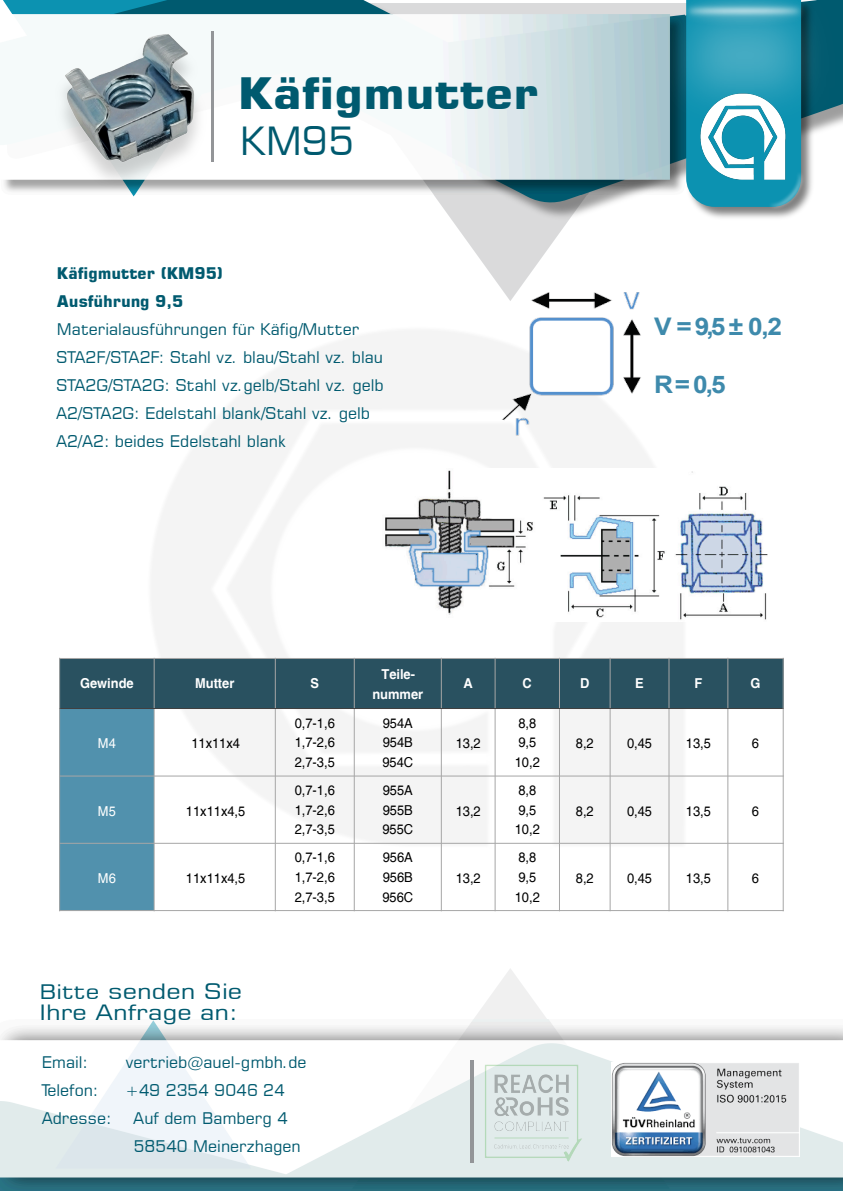
<style>
.page{position:relative;width:843px;height:1191px;background:#fff}
.page>*{position:absolute;margin:0;border:0;box-sizing:border-box;transform-origin:0 0}
.t1{font:700 43.2px "Square 721 BT";color:#005a6f;scale:1.14 1}
.t2{font:38.8px "Square 721 BT";color:#005a6f}
.t3{font:700 24.3px "Arial";color:#3e8aac;scale:1.08 1}
.t4{font:21.1px/21.1px "Square 721 BT";color:#005a6f;scale:1.2 1}
.t5{font:16px/28px "Square 721 BT";color:#005a6f}
.t6{font:700 16px/28px "Square 721 BT";color:#005a6f}
.t7{font:13.7px/19.7px "Helvetica";color:#000;text-align:justify;scale:.94 1}
.t8{font:700 13.7px/19.7px "Helvetica";color:#fff;text-align:center;scale:.94 1}
.t9{font:13.7px "Helvetica";color:#fff;scale:.94 1}
.s1{font-size:20px}
</style>
<div class="page">
<img style="left:152px;top:331px;width:536px;height:517px">
<div style="left:60px;top:658px;width:94px;height:50px;background:#295160"></div>
<div style="left:154px;top:658px;width:121px;height:50px;background:#295160"></div>
<div style="left:275px;top:658px;width:79px;height:50px;background:#295160"></div>
<div style="left:354px;top:658px;width:87px;height:50px;background:#295160"></div>
<div style="left:441px;top:658px;width:54px;height:50px;background:#295160"></div>
<div style="left:495px;top:658px;width:64px;height:50px;background:#295160"></div>
<div style="left:559px;top:658px;width:50px;height:50px;background:#295160"></div>
<div style="left:609px;top:658px;width:59px;height:50px;background:#295160"></div>
<div style="left:668px;top:658px;width:59px;height:50px;background:#295160"></div>
<div style="left:727px;top:658px;width:55px;height:50px;background:#295160"></div>
<div style="left:60px;top:708px;width:94px;height:68px;background:#5191ad"></div>
<div style="left:60px;top:776px;width:94px;height:67px;background:#5191ad"></div>
<div style="left:60px;top:843px;width:94px;height:67px;background:#5191ad"></div>
<hr style="left:154px;top:658px;width:1px;height:50px;background:#a6a6a6">
<hr style="left:154px;top:708px;width:1px;height:68px;background:#a6a6a6">
<hr style="left:154px;top:776px;width:1px;height:67px;background:#a6a6a6">
<hr style="left:154px;top:843px;width:1px;height:68px;background:#a6a6a6">
<hr style="left:275px;top:658px;width:1px;height:50px;background:#a6a6a6">
<hr style="left:275px;top:708px;width:1px;height:68px;background:#a6a6a6">
<hr style="left:275px;top:776px;width:1px;height:67px;background:#a6a6a6">
<hr style="left:275px;top:843px;width:1px;height:68px;background:#a6a6a6">
<hr style="left:354px;top:658px;width:1px;height:50px;background:#a6a6a6">
<hr style="left:354px;top:708px;width:1px;height:68px;background:#a6a6a6">
<hr style="left:354px;top:776px;width:1px;height:67px;background:#a6a6a6">
<hr style="left:354px;top:843px;width:1px;height:68px;background:#a6a6a6">
<hr style="left:441px;top:658px;width:1px;height:50px;background:#a6a6a6">
<hr style="left:441px;top:708px;width:1px;height:68px;background:#a6a6a6">
<hr style="left:441px;top:776px;width:1px;height:67px;background:#a6a6a6">
<hr style="left:441px;top:843px;width:1px;height:68px;background:#a6a6a6">
<hr style="left:494px;top:658px;width:1px;height:50px;background:#a6a6a6">
<hr style="left:494px;top:708px;width:1px;height:68px;background:#a6a6a6">
<hr style="left:494px;top:776px;width:1px;height:67px;background:#a6a6a6">
<hr style="left:494px;top:843px;width:1px;height:68px;background:#a6a6a6">
<hr style="left:559px;top:658px;width:1px;height:50px;background:#a6a6a6">
<hr style="left:559px;top:708px;width:1px;height:68px;background:#a6a6a6">
<hr style="left:559px;top:776px;width:1px;height:67px;background:#a6a6a6">
<hr style="left:559px;top:843px;width:1px;height:68px;background:#a6a6a6">
<hr style="left:609px;top:658px;width:1px;height:50px;background:#a6a6a6">
<hr style="left:609px;top:708px;width:1px;height:68px;background:#a6a6a6">
<hr style="left:609px;top:776px;width:1px;height:67px;background:#a6a6a6">
<hr style="left:609px;top:843px;width:1px;height:68px;background:#a6a6a6">
<hr style="left:668px;top:658px;width:1px;height:50px;background:#a6a6a6">
<hr style="left:668px;top:708px;width:1px;height:68px;background:#a6a6a6">
<hr style="left:668px;top:776px;width:1px;height:67px;background:#a6a6a6">
<hr style="left:668px;top:843px;width:1px;height:68px;background:#a6a6a6">
<hr style="left:727px;top:658px;width:1px;height:50px;background:#a6a6a6">
<hr style="left:727px;top:708px;width:1px;height:68px;background:#a6a6a6">
<hr style="left:727px;top:776px;width:1px;height:67px;background:#a6a6a6">
<hr style="left:727px;top:843px;width:1px;height:68px;background:#a6a6a6">
<hr style="left:59px;top:776px;width:724px;height:1px;background:#a6a6a6">
<hr style="left:59px;top:843px;width:724px;height:1px;background:#a6a6a6">
<hr style="left:59px;top:708px;width:724px;height:1px;background:#404040">
<hr style="left:59px;top:658px;width:1px;height:50px;background:#a6a6a6">
<hr style="left:59px;top:708px;width:1px;height:68px;background:#a6a6a6">
<hr style="left:59px;top:776px;width:1px;height:67px;background:#a6a6a6">
<hr style="left:59px;top:843px;width:1px;height:68px;background:#a6a6a6">
<hr style="left:782px;top:658px;width:1px;height:50px;background:#a6a6a6">
<hr style="left:782px;top:708px;width:1px;height:68px;background:#a6a6a6">
<hr style="left:782px;top:776px;width:1px;height:67px;background:#a6a6a6">
<hr style="left:782px;top:843px;width:1px;height:68px;background:#a6a6a6">
<hr style="left:59px;top:658px;width:95px;height:1px;background:#a6a6a6">
<hr style="left:154px;top:658px;width:629px;height:1px;background:#a6a6a6">
<hr style="left:59px;top:910px;width:724px;height:1px;background:#a6a6a6">
<img style="left:382px;top:468px;width:384px;height:153px">
<svg style="left:453px;top:221px;width:115px;height:63px;fill:#dadadb"></svg>
<img style="left:440px;top:204px;width:168px;height:17px">
<img style="left:495px;top:284px;width:152px;height:153px">
<svg style="left:3px;top:0;width:839px;height:204px"></svg>
<img style="left:3px;top:15px;width:652px;height:180px">
<img style="left:12px;top:11px;width:243px;height:178px">
<hr style="left:211px;top:31px;width:3px;height:131px;background:#939598">
<svg style="left:473px;top:969px;width:76px;height:51px;fill:#f5f5f6"></svg>
<img style="left:0;top:1020px;width:842px;height:171px">
<img style="left:635px;top:1062px;width:163px;height:95px">
<img style="left:431px;top:1049px;width:204px;height:127px">
<svg style="left:469px;top:1060px;width:4px;height:103px"></svg>
<img style="left:655px;top:0;width:179px;height:211px">
<h1 class="t1" style="left:238px;top:76px;width:264px">Käfigmutter</h1>
<h2 class="t2" style="left:240px;top:125px;width:116px">KM95</h2>
<p class="t6" style="left:57px;top:260px;width:168px">Käfigmutter (KM95)<br>Ausführung 9,5</p>
<p class="t5" style="left:56px;top:316px;width:329px">Materialausführungen für Käfig/Mutter STA2F/STA2F: Stahl vz. blau/Stahl vz. blau STA2G/STA2G: Stahl vz.gelb/Stahl vz. gelb A2/STA2G: Edelstahl blank/Stahl vz. gelb A2/A2: beides Edelstahl blank</p>
<h3 class="t3" style="left:653px;top:317px;width:120px">V = 9,5 ± 0,2</h3>
<h3 class="t3" style="left:653px;top:375px;width:68px">R = 0,5</h3>
<p class="t8" style="left:80px;top:675px;width:58px">Gewinde</p>
<p class="t8" style="left:195px;top:675px;width:43px">Mutter</p>
<p class="t8" style="left:310px;top:675px;width:11px">S</p>
<p class="t8" style="left:372px;top:665px;width:55px">Teile&shy;nummer</p>
<p class="t8" style="left:463px;top:675px;width:11px">A</p>
<p class="t8" style="left:522px;top:675px;width:11px">C</p>
<p class="t8" style="left:579px;top:675px;width:11px">D</p>
<p class="t8" style="left:635px;top:675px;width:11px">E</p>
<p class="t8" style="left:694px;top:675px;width:10px">F</p>
<p class="t8" style="left:750px;top:675px;width:12px">G</p>
<p class="t9" style="left:98px;top:738px;width:20px">M4</p>
<p class="t7" style="left:191px;top:735px;width:53px">11x11x4</p>
<p class="t7" style="left:294px;top:714px;width:44px">0,7-1,6<br>1,7-2,6<br>2,7-3,5</p>
<p class="t7" style="left:382px;top:714px;width:34px">954A 954B 954C</p>
<p class="t7" style="left:514px;top:714px;width:28px;text-align:left">8,8<br>9,5<br>10,2</p>
<p class="t7" style="left:455px;top:735px;width:28px">13,2</p>
<p class="t7" style="left:575px;top:735px;width:21px">8,2</p>
<p class="t7" style="left:626px;top:735px;width:28px">0,45</p>
<p class="t7" style="left:685px;top:735px;width:28px">13,5</p>
<p class="t7" style="left:751px;top:735px;width:9px">6</p>
<p class="t9" style="left:98px;top:805px;width:20px">M5</p>
<p class="t7" style="left:186px;top:802px;width:65px">11x11x4,5</p>
<p class="t9" style="left:98px;top:873px;width:20px">M6</p>
<p class="t7" style="left:186px;top:869px;width:65px">11x11x4,5</p>
<h3 class="t4" style="left:39px;top:982px;width:170px"><span class="s1">Bitte</span> senden Sie<br>Ihre Anfrage an:</h3>
<p class="t7" style="left:294px;top:781px;width:44px">0,7-1,6<br>1,7-2,6<br>2,7-3,5</p>
<p class="t7" style="left:382px;top:781px;width:34px">955A 955B 955C</p>
<p class="t7" style="left:294px;top:849px;width:44px">0,7-1,6<br>1,7-2,6<br>2,7-3,5</p>
<p class="t7" style="left:382px;top:849px;width:34px">956A 956B 956C</p>
<p class="t5" style="left:42px;top:1050px;width:48px">Email:</p>
<p class="t5" style="left:126px;top:1050px;width:182px">vertrieb@auel-gmbh.de</p>
<p class="t5" style="left:42px;top:1078px;width:58px">Telefon:</p>
<p class="t5" style="left:125px;top:1078px;width:161px">+49 2354 9046 24</p>
<p class="t5" style="left:42px;top:1106px;width:71px">Adresse:</p>
<p class="t5" style="left:133px;top:1106px;width:169px">Auf dem Bamberg 4<br>58540 Meinerzhagen</p>
<p class="t7" style="left:455px;top:802px;width:28px">13,2</p>
<p class="t7" style="left:455px;top:869px;width:28px">13,2</p>
<p class="t7" style="left:514px;top:781px;width:28px;text-align:left">8,8<br>9,5<br>10,2</p>
<p class="t7" style="left:514px;top:849px;width:28px;text-align:left">8,8<br>9,5<br>10,2</p>
<p class="t7" style="left:575px;top:802px;width:21px">8,2</p>
<p class="t7" style="left:626px;top:802px;width:28px">0,45</p>
<p class="t7" style="left:685px;top:802px;width:28px">13,5</p>
<p class="t7" style="left:751px;top:802px;width:9px">6</p>
<p class="t7" style="left:575px;top:869px;width:21px">8,2</p>
<p class="t7" style="left:626px;top:869px;width:28px">0,45</p>
<p class="t7" style="left:685px;top:869px;width:28px">13,5</p>
<p class="t7" style="left:751px;top:869px;width:9px">6</p>
</div>
